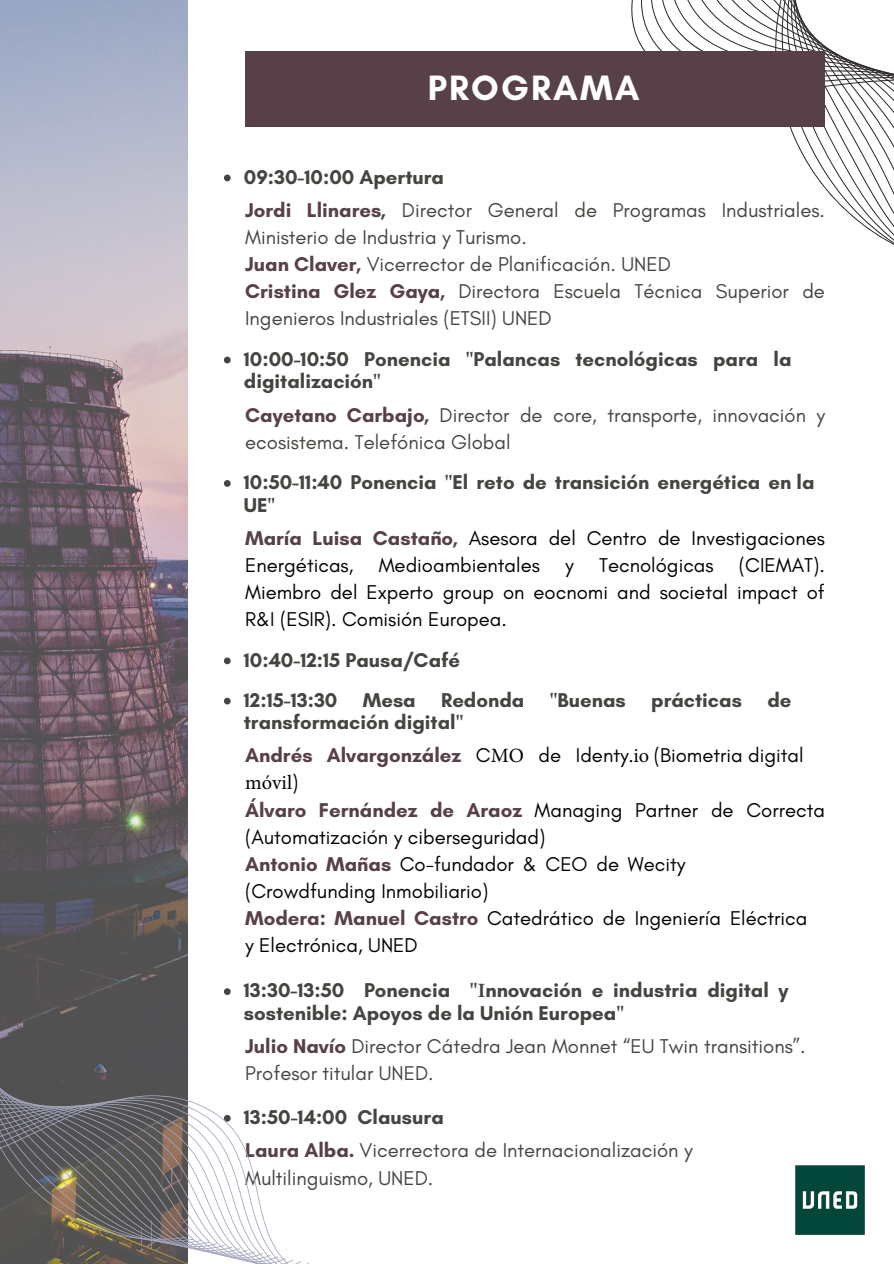
<style>
.page{position:relative;width:894px;height:1264px;background:#fff}
.page>*{position:absolute;margin:0;border:0;box-sizing:border-box;transform-origin:0 0}
.t1{font:700 35.85px "Glacial Indifference";letter-spacing:.06em;color:#fff}
.t2{font:20.25px/27.2px "Glacial Indifference";color:#000}
.t3{font:20.25px/27px "Glacial Indifference";color:#444440}
.t4{font:700 20.25px/22.5px "Glacial Indifference";color:#444440}
.s1{font-weight:700}
.s2{font-weight:700;color:#584048}
.s3{font-family:"Minion Pro"}
.s4{font-weight:700;color:#444440}
.s5{font-family:"Minion Pro";font-weight:700;color:#444440}
</style>
<div class="page">
<img style="left:0;top:0;width:187px;height:778px">
<img style="left:795px;top:1165px;width:69px;height:69px">
<svg style="left:326px;top:0;width:567px;height:245px"></svg>
<div style="left:245px;top:52px;width:579px;height:74px;background:#584048"></div>
<svg style="left:224px;top:480px;width:6px;height:7px"></svg>
<svg style="left:224px;top:174px;width:6px;height:7px"></svg>
<svg style="left:224px;top:356px;width:6px;height:7px"></svg>
<svg style="left:224px;top:657px;width:6px;height:7px"></svg>
<svg style="left:224px;top:697px;width:6px;height:7px"></svg>
<svg style="left:0;top:1248px;width:283px;height:13px"></svg>
<svg style="left:0;top:1232px;width:276px;height:26px"></svg>
<svg style="left:0;top:1203px;width:268px;height:53px"></svg>
<svg style="left:0;top:1172px;width:260px;height:82px"></svg>
<svg style="left:0;top:1149px;width:253px;height:103px"></svg>
<svg style="left:0;top:1134px;width:245px;height:116px"></svg>
<svg style="left:0;top:989px;width:237px;height:259px"></svg>
<svg style="left:207px;top:988px;width:23px;height:258px"></svg>
<svg style="left:207px;top:988px;width:15px;height:256px"></svg>
<svg style="left:207px;top:988px;width:7px;height:255px"></svg>
<svg style="left:0;top:778px;width:207px;height:468px;background:#6a6768"></svg>
<p class="t1" style="left:427px;top:66px;width:213px">PROGRAMA</p>
<p class="t3" style="left:244px;top:160px;width:582px;line-height:33.8px"><span class="s1">09:30-10:00 Apertura<br></span><span class="s2">Jordi Llinares</span><span class="s1">,</span> Director General de Programas Industriales.</p>
<p class="t3" style="left:245px;top:224px;width:581px">Ministerio de Industria y Turismo.<br><span class="s2">Juan Claver,</span> Vicerrector de Planificación. UNED<br><span class="s2">Cristina Glez Gaya,</span> Directora Escuela Técnica Superior de Ingenieros Industriales (ETSII) UNED</p>
<p class="t4" style="left:244px;top:347px;width:549px">10:00-10:50 Ponencia <span class="s3">"</span>Palancas tecnológicas para la digitalización<span class="s3">"</span></p>
<p class="t3" style="left:245px;top:401px;width:581px"><span class="s2">Cayetano Carbajo,</span> Director de core, transporte, innovación y ecosistema. Telefónica Global</p>
<p class="t4" style="left:244px;top:471px;width:572px">10:50-11:40 Ponencia <span class="s3">"</span>El reto de transición energética en la<br>UE<span class="s3">"</span></p>
<p class="t2" style="left:245px;top:524px;width:581px;text-align:justify"><span class="s2">María Luisa Castaño,</span> Asesora del Centro de Investigaciones Energéticas, Medioambientales y Tecnológicas (CIEMAT).<br>Miembro del Experto group on eocnomi and societal impact of R&amp;I (ESIR). Comisión Europea.</p>
<p class="t4" style="left:244px;top:639px;width:549px;line-height:40.2px">10:40-12:15 Pausa/Café<br>12:15-13:30 Mesa Redonda <span class="s3">"</span>Buenas prácticas de</p>
<p class="t2" style="left:244px;top:705px;width:561px;line-height:33.2px"><span class="s4">transformación digital</span><span class="s5">"<br></span><span class="s2">Andrés Alvargonzález</span> C<span class="s3">MO</span> de Identy<span class="s3">.io</span> (Biometria digital</p>
<p class="t2" style="left:245px;top:768px;width:581px"><span class="s3">móvil</span>)<br><span class="s2">Álvaro Fernández de Araoz</span> Managing Partner de Correcta (Automatización y ciberseguridad)<br><span class="s2">Antonio Mañas</span> Co-fundador &amp; CEO de Wecity<br>(Crowdfunding Inmobiliario)<br><span class="s2">Modera: Manuel Castro</span> Catedrático de Ingeniería Eléctrica<br>y Electrónica, UNED</p>
<p class="t4" style="left:244px;top:978px;width:546px">13:30-13:50 Ponencia <span class="s3">"I</span>nnovación e industria digital y sostenible: Apoyos de la Unión Europea<span class="s3">"</span></p>
<p class="t3" style="left:245px;top:1032px;width:562px"><span class="s2">Julio Navío</span> Director Cátedra Jean Monnet “EU Twin transitions”.<br>Profesor titular UNED.</p>
<p class="t4" style="left:244px;top:1105px;width:201px">13:50-14:00 Clausura</p>
<p class="t3" style="left:245px;top:1136px;width:449px"><span class="s2">Laura Alba.</span> Vicerrectora de Internacionalización y<br>Multilinguismo, UNED.</p>
</div>
